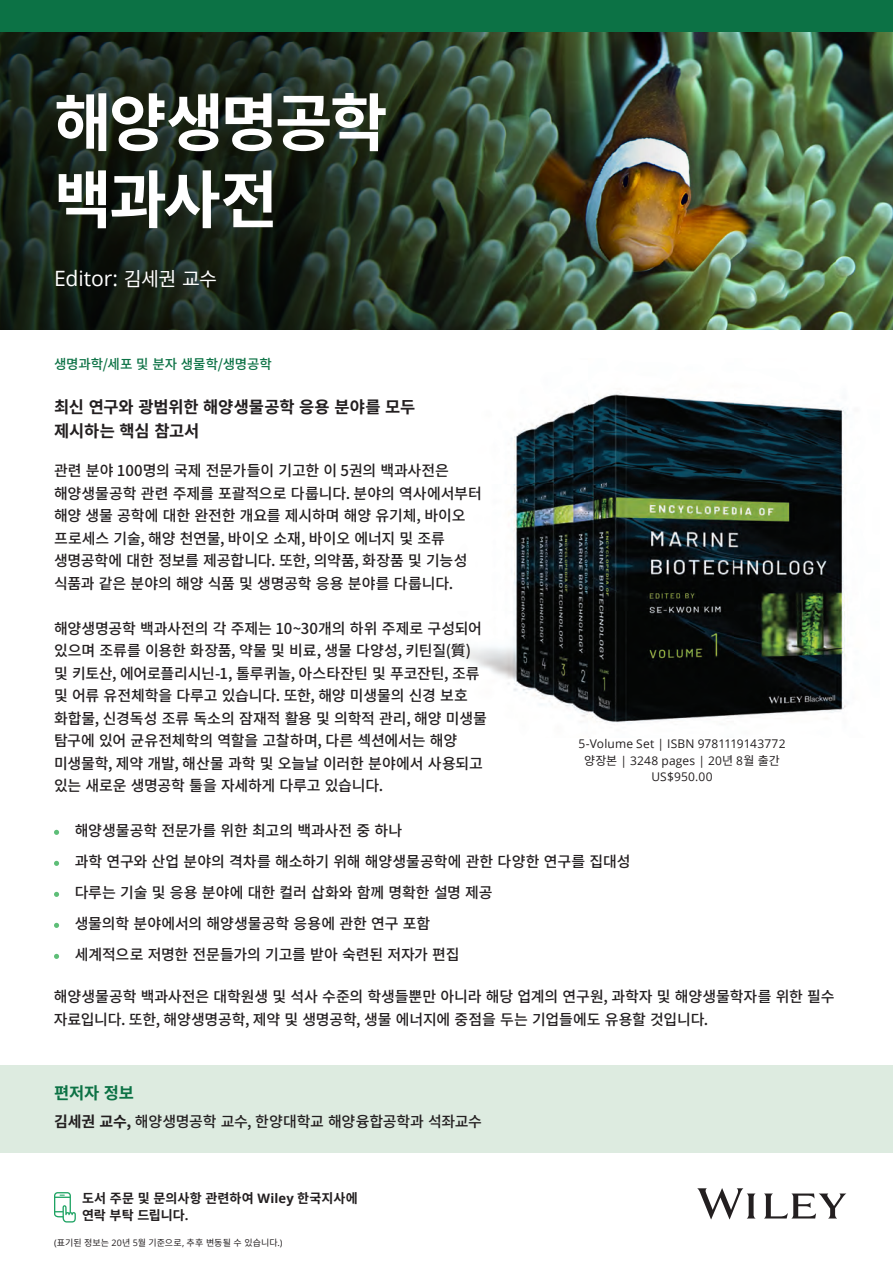
<style>
.page{position:relative;width:893px;height:1263px;background:#fff}
.page>*{position:absolute;margin:0;border:0;box-sizing:border-box;transform-origin:0 0}
.t1{font:700 62.7px/77.1px "Noto Sans CJ Ksc";letter-spacing:-.045em;color:#fff}
.t2{font:21.15px "Open Sans";letter-spacing:-.01em;color:#fff}
.t3{font:700 16.5px/24px "Noto Sans CJ Kkr";letter-spacing:-.01em;color:#231f20}
.t4{font:700 16.5px "Noto Sans CJ Kkr";color:#0c7245}
.t5{font:500 15px/22.5px "Noto Sans CJ Kkr";letter-spacing:-.01em;color:#231f20}
.t6{font:500 13.5px "Noto Sans CJ Kkr";letter-spacing:-.005em;color:#0c7245}
.t7{font:700 13.05px/16.5px "Noto Sans CJ Ksc";letter-spacing:.005em;color:#231f20}
.t8{font:12px "Open Sans";letter-spacing:.015em;color:#231f20}
.t9{font:9px "Noto Sans CJ Kkr";color:#231f20}
.s1{font-family:"Noto Sans CJ Kkr";font-size:19.5px}
.s2{font-family:"Noto Sans CJ Kkr"}
.s3{font-weight:700}
.s4{font-family:"Open Sans"}
</style>
<div class="page">
<img style="left:453px;top:393px;width:393px;height:330px">
<div style="left:0;top:1065px;width:893px;height:88px;background:#ddebe0"></div>
<img style="left:0;top:32px;width:893px;height:298px">
<svg style="left:697px;top:1188px;width:149px;height:31px"></svg>
<svg style="left:54px;top:830px;width:5px;height:5px"></svg>
<svg style="left:54px;top:861px;width:5px;height:5px"></svg>
<svg style="left:54px;top:892px;width:5px;height:5px"></svg>
<svg style="left:54px;top:923px;width:5px;height:5px"></svg>
<svg style="left:54px;top:954px;width:5px;height:5px"></svg>
<div style="left:0;top:0;width:893px;height:32px;background:#0c7245"></div>
<svg style="left:54px;top:1192px;width:22px;height:30px"></svg>
<p class="t1" style="left:54px;top:86px;width:335px">해양생명공학 백과사전</p>
<p class="t2" style="left:54px;top:264px;width:164px">Editor: <span class="s1">김세권 교수</span></p>
<p class="t6" style="left:54px;top:356px;width:219px">생명과학/세포 및 분자 생물학/생명공학</p>
<p class="t3" style="left:54px;top:395px;width:363px">최신 연구와 광범위한 해양생물공학 응용 분야를 모두 제시하는 핵심 참고서</p>
<p class="t5" style="left:54px;top:460px;width:429px">관련 분야 100명의 국제 전문가들이 기고한 이 5권의 백과사전은 해양생물공학 관련 주제를 포괄적으로 다룹니다. 분야의 역사에서부터 해양 생물 공학에 대한 완전한 개요를 제시하며 해양 유기체, 바이오 프로세스 기술, 해양 천연물, 바이오 소재, 바이오 에너지 및 조류 생명공학에 대한 정보를 제공합니다. 또한, 의약품, 화장품 및 기능성 식품과 같은 분야의 해양 식품 및 생명공학 응용 분야를 다룹니다.</p>
<p class="t5" style="left:54px;top:617px;width:434px">해양생명공학 백과사전의 각 주제는 10~30개의 하위 주제로 구성되어 있으며 조류를 이용한 화장품, 약물 및 비료, 생물 다양성, 키틴질(質) 및 키토산, 에어로플리시닌-1, 톨루퀴놀, 아스타잔틴 및 푸코잔틴, 조류 및 어류 유전체학을 다루고 있습니다. 또한, 해양 미생물의 신경 보호 화합물, 신경독성 조류 독소의 잠재적 활용 및 의학적 관리, 해양 미생물 탐구에 있어 균유전체학의 역할을 고찰하며, 다른 섹션에서는 해양 미생물학, 제약 개발, 해산물 과학 및 오늘날 이러한 분야에서 사용되고 있는 새로운 생명공학 툴을 자세하게 다루고 있습니다.</p>
<p class="t8" style="left:578px;top:736px;width:209px">5-Volume Set | ISBN 9781119143772</p>
<p class="t8" style="left:584px;top:752px;width:197px"><span class="s2">양장본</span> | 3248 pages | 20<span class="s2">년</span> 8<span class="s2">월 출간</span></p>
<p class="t8" style="left:651px;top:769px;width:63px">US$950.00</p>
<p class="t5" style="left:75px;top:820px;width:329px">해양생물공학 전문가를 위한 최고의 백과사전 중 하나</p>
<p class="t5" style="left:75px;top:851px;width:557px">과학 연구와 산업 분야의 격차를 해소하기 위해 해양생물공학에 관한 다양한 연구를 집대성</p>
<p class="t5" style="left:75px;top:882px;width:420px">다루는 기술 및 응용 분야에 대한 컬러 삽화와 함께 명확한 설명 제공</p>
<p class="t5" style="left:75px;top:913px;width:357px">생물의학 분야에서의 해양생물공학 응용에 관한 연구 포함</p>
<p class="t5" style="left:75px;top:944px;width:386px">세계적으로 저명한 전문들가의 기고를 받아 숙련된 저자가 편집</p>
<p class="t5" style="left:54px;top:986px;width:782px">해양생물공학 백과사전은 대학원생 및 석사 수준의 학생들뿐만 아니라 해당 업계의 연구원, 과학자 및 해양생물학자를 위한 필수 자료입니다. 또한, 해양생명공학, 제약 및 생명공학, 생물 에너지에 중점을 두는 기업들에도 유용할 것입니다.</p>
<p class="t4" style="left:54px;top:1083px;width:82px">편저자 정보</p>
<p class="t5" style="left:54px;top:1110px;width:429px"><span class="s3">김세권 교수,</span> 해양생명공학 교수, 한양대학교 해양융합공학과 석좌교수</p>
<p class="t7" style="left:82px;top:1191px;width:277px">도서 주문 및 문의사항 관련하여 <span class="s4">Wiley</span> 한국지사에 연락 부탁 드립니다<span class="s4">.</span></p>
<p class="t9" style="left:54px;top:1237px;width:230px"><span class="s4">(</span>표기된 정보는 <span class="s4">20</span>년 <span class="s4">5</span>월 기준으로<span class="s4">,</span> 추후 변동될 수 있습니다<span class="s4">.)</span></p>
</div>
